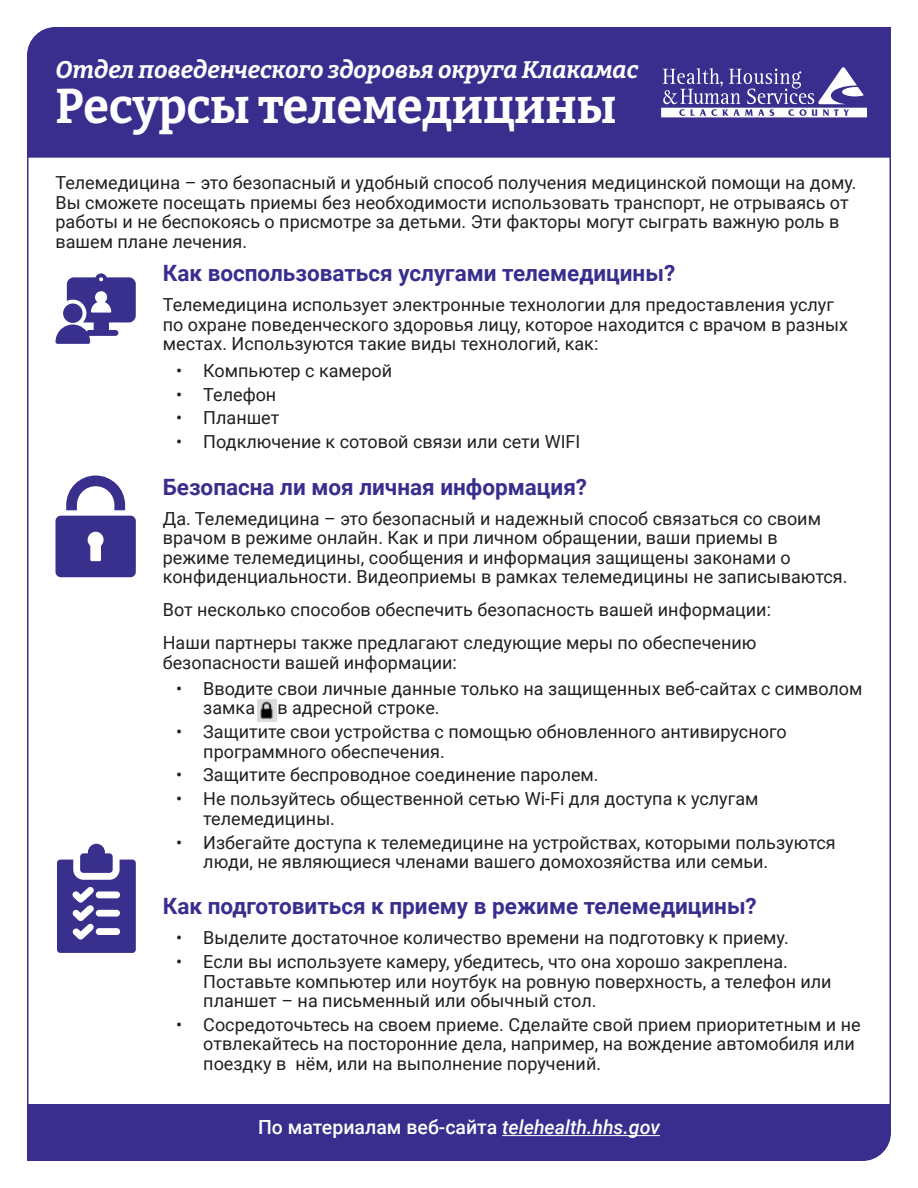
<style>
.page{position:relative;width:918px;height:1188px;background:#fff}
.page>*{position:absolute;margin:0;border:0;box-sizing:border-box;transform-origin:0 0}
.Section_title{font:700 48.75px "Bitter";letter-spacing:-.005em;color:#fff;scale:.95 1}
.Section_title-2{font:italic 700 24px "Bitter";color:#fff}
.Mini_heading{font:700 22.5px "Roboto";color:#392e8e}
.t1{font:500 19.5px "Roboto";color:#fff}
.Body{font:18px/19.5px "Roboto";color:#231f20}
.s1{font-style:italic}
</style>
<div class="page">
<div style="left:27px;top:1104px;width:864px;height:57px;background:#392e8e"></div>
<hr style="left:502px;top:1135px;width:158px;height:1px;background:#fff">
<div style="left:27px;top:27px;width:864px;height:131px;background:#392e8e"></div>
<svg style="left:661px;top:67px;width:206px;height:50px"></svg>
<img style="left:257px;top:699px;width:19px;height:23px">
<svg style="left:56px;top:516px;width:80px;height:61px;background:#483f94"></svg>
<svg style="left:66px;top:476px;width:59px;height:34px"></svg>
<svg style="left:57px;top:844px;width:79px;height:109px"></svg>
<svg style="left:56px;top:273px;width:80px;height:71px"></svg>
<p class="Section_title-2" style="left:56px;top:54px;width:585px">Отдел поведенческого здоровья округа Клакамас</p>
<p class="Section_title" style="left:56px;top:75px;width:592px">Ресурсы телемедицины</p>
<p class="Body" style="left:56px;top:172px;width:803px">Телемедицина – это безопасный и удобный способ получения медицинской помощи на дому.<br>Вы сможете посещать приемы без необходимости использовать транспорт, не отрываясь от работы и не беспокоясь о присмотре за детьми. Эти факторы могут сыграть важную роль в вашем плане лечения.</p>
<p class="Mini_heading" style="left:163px;top:258px;width:514px">Как воспользоваться услугами телемедицины?</p>
<p class="Body" style="left:163px;top:295px;width:687px">Телемедицина использует электронные технологии для предоставления услуг по охране поведенческого здоровья лицу, которое находится с врачом в разных местах. Используются такие виды технологий, как:</p>
<p class="Body" style="left:176px;top:360px;width:217px">• Компьютер с камерой</p>
<p class="Body" style="left:176px;top:384px;width:102px">• Телефон</p>
<p class="Body" style="left:176px;top:408px;width:105px">• Планшет</p>
<p class="Body" style="left:176px;top:431px;width:406px">• Подключение к сотовой связи или сети WIFI</p>
<p class="Mini_heading" style="left:163px;top:471px;width:426px">Безопасна ли моя личная информация?</p>
<p class="Body" style="left:163px;top:508px;width:686px">Да. Телемедицина – это безопасный и надежный способ связаться со своим врачом в режиме онлайн. Как и при личном обращении, ваши приемы в режиме телемедицины, сообщения и информация защищены законами о конфиденциальности. Видеоприемы в рамках телемедицины не записываются.</p>
<p class="Body" style="left:163px;top:599px;width:610px">Вот несколько способов обеспечить безопасность вашей информации:</p>
<p class="Body" style="left:163px;top:632px;width:595px">Наши партнеры также предлагают следующие меры по обеспечению безопасности вашей информации:</p>
<p class="Body" style="left:203px;top:678px;width:661px;text-indent:-27px">• Вводите свои личные данные только на защищенных веб-сайтах с символом замка в адресной строке.</p>
<p class="Body" style="left:203px;top:721px;width:585px;text-indent:-27px">• Защитите свои устройства с помощью обновленного антивирусного программного обеспечения.</p>
<p class="Body" style="left:176px;top:765px;width:424px">• Защитите беспроводное соединение паролем.</p>
<p class="Body" style="left:203px;top:788px;width:557px;text-indent:-27px">• Не пользуйтесь общественной сетью Wi-Fi для доступа к услугам телемедицины.</p>
<p class="Body" style="left:203px;top:832px;width:634px;text-indent:-27px">• Избегайте доступа к телемедицине на устройствах, которыми пользуются люди, не являющиеся членами вашего домохозяйства или семьи.</p>
<p class="Mini_heading" style="left:163px;top:891px;width:596px">Как подготовиться к приему в режиме телемедицины?</p>
<p class="Body" style="left:176px;top:928px;width:614px">• Выделите достаточное количество времени на подготовку к приему.</p>
<p class="Body" style="left:203px;top:951px;width:630px;text-indent:-27px">• Если вы используете камеру, убедитесь, что она хорошо закреплена.<br>Поставьте компьютер или ноутбук на ровную поверхность, а телефон или планшет – на письменный или обычный стол.</p>
<p class="Body" style="left:203px;top:1014px;width:659px;text-indent:-27px">• Сосредоточьтесь на своем приеме. Сделайте свой прием приоритетным и не отвлекайтесь на посторонние дела, например, на вождение автомобиля или поездку в нём, или на выполнение поручений.</p>
<p class="t1" style="left:258px;top:1114px;width:403px">По материалам веб-сайта <span class="s1">telehealth.hhs.gov</span></p>
</div>
